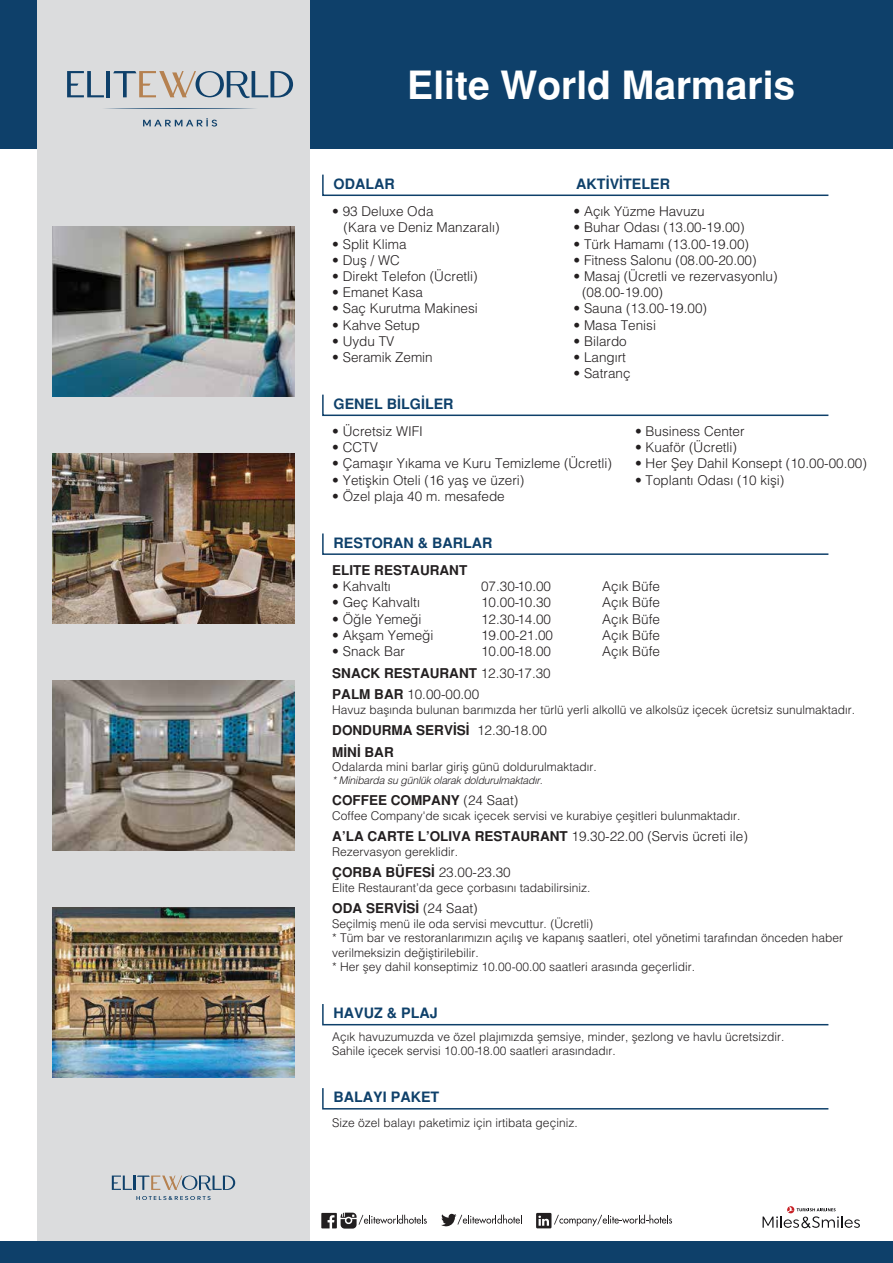
<style>
.page{position:relative;width:893px;height:1263px;background:#fff}
.page>*{position:absolute;margin:0;border:0;box-sizing:border-box;transform-origin:0 0}
.t1{font:700 39px "Helvetica Tr";color:#fff}
.t2{font:700 14.25px "Helvetica Tr";color:#0e406a}
.t3{font:13.5px/16.2px "Helvetica Light Normal Tr";color:#231f20}
.t4{font:700 13.5px/21.6px "Helvetica Tr";color:#231f20}
.t5{font:12px/14.4px "Helvetica Light Normal Tr";color:#231f20}
.t6{font:10.5px "Helvetica Light Italic Tr";letter-spacing:-.02em;color:#231f20}
.s1{font-family:"Helvetica Light Normal Tr";font-weight:400}
.s2{font-family:"Helvetica Tr";font-weight:700}
</style>
<div class="page">
<div style="left:0;top:0;width:893px;height:149px;background:#0e406a"></div>
<div style="left:37px;top:0;width:273px;height:1263px;background:#dbdcdd"></div>
<div style="left:0;top:1242px;width:893px;height:21px;background:#0e406a"></div>
<svg style="left:536px;top:1213px;width:136px;height:15px"></svg>
<svg style="left:321px;top:1212px;width:106px;height:16px"></svg>
<svg style="left:441px;top:1213px;width:81px;height:13px"></svg>
<svg style="left:763px;top:1206px;width:97px;height:22px"></svg>
<img style="left:52px;top:454px;width:243px;height:170px">
<img style="left:52px;top:680px;width:243px;height:170px">
<img style="left:52px;top:907px;width:243px;height:170px">
<svg style="left:322px;top:174px;width:507px;height:22px"></svg>
<svg style="left:322px;top:394px;width:507px;height:23px"></svg>
<svg style="left:322px;top:533px;width:507px;height:22px"></svg>
<svg style="left:322px;top:1004px;width:507px;height:22px"></svg>
<svg style="left:322px;top:1088px;width:507px;height:22px"></svg>
<svg style="left:112px;top:1175px;width:123px;height:15px"></svg>
<svg style="left:136px;top:1196px;width:75px;height:4px"></svg>
<svg style="left:105px;top:108px;width:151px;height:1px"></svg>
<hr style="left:106px;top:71px;width:4px;height:26px;background:#0e406a">
<svg style="left:113px;top:71px;width:180px;height:27px"></svg>
<svg style="left:67px;top:71px;width:37px;height:26px"></svg>
<svg style="left:143px;top:118px;width:74px;height:9px"></svg>
<img style="left:52px;top:227px;width:243px;height:170px">
<h1 class="t1" style="left:407px;top:61px;width:389px">Elite World Marmaris</h1>
<p class="t2" style="left:334px;top:175px;width:63px">ODALAR</p>
<p class="t2" style="left:576px;top:175px;width:95px">AKTİVİTELER</p>
<p class="t3" style="left:573px;top:203px;width:133px">• Açık Yüzme Havuzu</p>
<p class="t3" style="left:573px;top:219px;width:173px">• Buhar Odası (13.00-19.00)</p>
<p class="t3" style="left:573px;top:235px;width:177px">• Türk Hamamı (13.00-19.00)</p>
<p class="t3" style="left:573px;top:252px;width:185px">• Fitness Salonu (08.00-20.00)</p>
<p class="t3" style="left:582px;top:268px;width:197px;text-indent:-9px">• Masaj (Ücretli ve rezervasyonlu) (08.00-19.00)</p>
<p class="t3" style="left:573px;top:300px;width:135px">• Sauna (13.00-19.00)</p>
<p class="t3" style="left:573px;top:316px;width:84px">• Masa Tenisi</p>
<p class="t3" style="left:573px;top:333px;width:55px">• Bilardo</p>
<p class="t3" style="left:573px;top:349px;width:54px">• Langırt</p>
<p class="t3" style="left:573px;top:365px;width:59px">• Satranç</p>
<p class="t3" style="left:343px;top:203px;width:158px;text-indent:-11px">• 93 Deluxe Oda<br>(Kara ve Deniz Manzaralı)</p>
<p class="t3" style="left:332px;top:235px;width:76px">• Split Klima</p>
<p class="t3" style="left:332px;top:252px;width:69px">• Duş / WC</p>
<p class="t3" style="left:332px;top:268px;width:147px">• Direkt Telefon (Ücretli)</p>
<p class="t3" style="left:332px;top:284px;width:92px">• Emanet Kasa</p>
<p class="t3" style="left:332px;top:300px;width:147px">• Saç Kurutma Makinesi</p>
<p class="t3" style="left:332px;top:316px;width:89px">• Kahve Setup</p>
<p class="t3" style="left:332px;top:333px;width:64px">• Uydu TV</p>
<p class="t3" style="left:332px;top:349px;width:102px">• Seramik Zemin</p>
<p class="t2" style="left:334px;top:395px;width:122px">GENEL BİLGİLER</p>
<p class="t3" style="left:332px;top:423px;width:92px">• Ücretsiz WIFI</p>
<p class="t3" style="left:332px;top:439px;width:47px">• CCTV</p>
<p class="t3" style="left:332px;top:455px;width:281px">• Çamaşır Yıkama ve Kuru Temizleme (Ücretli)</p>
<p class="t3" style="left:332px;top:471px;width:194px">• Yetişkin Oteli (16 yaş ve üzeri)</p>
<p class="t3" style="left:332px;top:487px;width:174px">• Özel plaja 40 m. mesafede</p>
<p class="t2" style="left:334px;top:534px;width:160px">RESTORAN &amp; BARLAR</p>
<p class="t4" style="left:332px;top:559px;width:136px">ELITE RESTAURANT</p>
<p class="t3" style="left:332px;top:578px;width:60px">• Kahvaltı</p>
<p class="t3" style="left:481px;top:578px;width:72px">07.30-10.00</p>
<p class="t3" style="left:602px;top:578px;width:59px">Açık Büfe</p>
<p class="t3" style="left:332px;top:594px;width:89px">• Geç Kahvaltı</p>
<p class="t3" style="left:481px;top:594px;width:72px">10.00-10.30</p>
<p class="t3" style="left:602px;top:594px;width:59px">Açık Büfe</p>
<p class="t3" style="left:332px;top:610px;width:91px">• Öğle Yemeği</p>
<p class="t3" style="left:481px;top:610px;width:72px">12.30-14.00</p>
<p class="t3" style="left:602px;top:610px;width:59px">Açık Büfe</p>
<p class="t3" style="left:332px;top:627px;width:103px">• Akşam Yemeği</p>
<p class="t3" style="left:481px;top:627px;width:74px">19.00-21.00</p>
<p class="t3" style="left:602px;top:627px;width:59px">Açık Büfe</p>
<p class="t3" style="left:332px;top:643px;width:74px">• Snack Bar</p>
<p class="t3" style="left:481px;top:643px;width:72px">10.00-18.00</p>
<p class="t3" style="left:602px;top:643px;width:59px">Açık Büfe</p>
<p class="t4" style="left:332px;top:662px;width:220px">SNACK RESTAURANT <span class="s1">12.30-17.30</span></p>
<p class="t3" style="left:332px;top:686px;width:149px"><span class="s2">PALM BAR</span> 10.00-00.00</p>
<p class="t5" style="left:332px;top:702px;width:524px">Havuz başında bulunan barımızda her türlü yerli alkollü ve alkolsüz içecek ücretsiz sunulmaktadır.</p>
<p class="t4" style="left:332px;top:720px;width:216px">DONDURMA SERVİSİ <span class="s1">12.30-18.00<br></span>MİNİ BAR</p>
<p class="t5" style="left:332px;top:759px;width:266px">Odalarda mini barlar giriş günü doldurulmaktadır.</p>
<p class="t6" style="left:332px;top:773px;width:212px">* Minibarda su günlük olarak doldurulmaktadır.</p>
<p class="t4" style="left:332px;top:790px;width:188px">COFFEE COMPANY <span class="s1">(24 Saat)</span></p>
<p class="t5" style="left:332px;top:808px;width:410px">Coffee Company'de sıcak içecek servisi ve kurabiye çeşitleri bulunmaktadır.</p>
<p class="t3" style="left:332px;top:828px;width:417px"><span class="s2">A’LA CARTE L’OLIVA RESTAURANT</span> 19.30-22.00 (Servis ücreti ile)</p>
<p class="t5" style="left:332px;top:844px;width:128px">Rezervasyon gereklidir.</p>
<p class="t4" style="left:332px;top:862px;width:180px">ÇORBA BÜFESİ <span class="s1">23.00-23.30</span></p>
<p class="t5" style="left:332px;top:880px;width:260px">Elite Restaurant’da gece çorbasını tadabilirsiniz.</p>
<p class="t4" style="left:332px;top:898px;width:147px">ODA SERVİSİ <span class="s1">(24 Saat)</span></p>
<p class="t5" style="left:332px;top:916px;width:512px">Seçilmiş menü ile oda servisi mevcuttur. (Ücretli)<br>* Tüm bar ve restoranlarımızın açılış ve kapanış saatleri, otel yönetimi tarafından önceden haber verilmeksizin değiştirilebilir.<br>* Her şey dahil konseptimiz 10.00-00.00 saatleri arasında geçerlidir.</p>
<p class="t2" style="left:334px;top:1005px;width:106px">HAVUZ &amp; PLAJ</p>
<p class="t5" style="left:332px;top:1029px;width:454px">Açık havuzumuzda ve özel plajımızda şemsiye, minder, şezlong ve havlu ücretsizdir.<br>Sahile içecek servisi 10.00-18.00 saatleri arasındadır.</p>
<p class="t2" style="left:334px;top:1089px;width:107px">BALAYI PAKET</p>
<p class="t5" style="left:332px;top:1115px;width:247px">Size özel balayı paketimiz için irtibata geçiniz.</p>
<p class="t3" style="left:635px;top:423px;width:111px">• Business Center</p>
<p class="t3" style="left:635px;top:439px;width:104px">• Kuaför (Ücretli)</p>
<p class="t3" style="left:635px;top:455px;width:233px">• Her Şey Dahil Konsept (10.00-00.00)</p>
<p class="t3" style="left:635px;top:471px;width:151px">• Toplantı Odası (10 kişi)</p>
</div>
